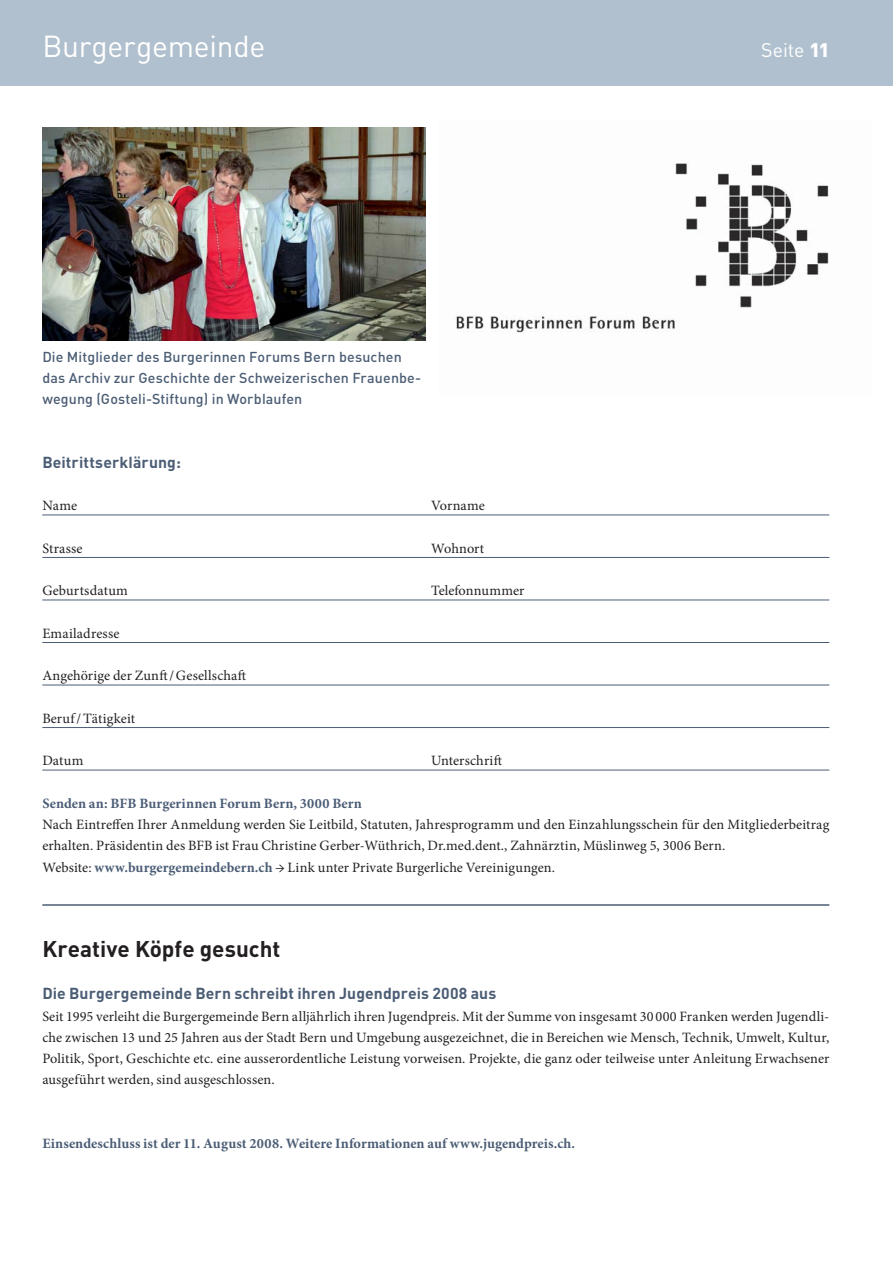
<style>
.page{position:relative;width:893px;height:1263px;background:#fff}
.page>*{position:absolute;margin:0;border:0;box-sizing:border-box;transform-origin:0 0}
.t1{font:30px "DIN";letter-spacing:-.01em;color:#fff}
.t2{font:700 22.5px "DIN";color:#231f20}
.t3{font:19.5px "DIN";letter-spacing:-.005em;color:#fff}
.t4{font:700 15.75px "DIN";letter-spacing:.005em;color:#4b5d75}
.t5{font:14.25px/21.3px "Minion Pro";letter-spacing:.005em;color:#231f20}
.t6{font:500 14.25px/21.3px "DIN";letter-spacing:.01em;color:#4b5d75}
.t7{font:700 14.25px "Minion Pro";color:#4b5d75}
.s1{font-weight:900}
.s2{font-weight:700;color:#4b5d75}
</style>
<div class="page">
<img style="left:456px;top:163px;width:373px;height:170px">
<div style="left:0;top:0;width:892px;height:85px;background:#b0c0ce"></div>
<hr style="left:42px;top:515px;width:787px;height:1px;background:#4b5d75">
<hr style="left:42px;top:557px;width:787px;height:1px;background:#4b5d75">
<hr style="left:42px;top:600px;width:787px;height:1px;background:#4b5d75">
<hr style="left:42px;top:642px;width:787px;height:1px;background:#4b5d75">
<hr style="left:42px;top:685px;width:787px;height:1px;background:#4b5d75">
<hr style="left:42px;top:727px;width:787px;height:1px;background:#4b5d75">
<hr style="left:42px;top:770px;width:787px;height:1px;background:#4b5d75">
<img style="left:42px;top:128px;width:383px;height:212px">
<hr style="left:42px;top:904px;width:787px;height:2px;background:#4b5d75">
<h1 class="t1" style="left:42px;top:35px;width:224px">Burgergemeinde</h1>
<h3 class="t3" style="left:761px;top:44px;width:70px">Seite <span class="s1">11</span></h3>
<p class="t6" style="left:42px;top:347px;width:380px">Die Mitglieder des Burgerinnen Forums Bern besuchen das Archiv zur Geschichte der Schweizerischen Frauenbe&shy;wegung (Gosteli-Stiftung) in Worblaufen</p>
<p class="t4" style="left:42px;top:457px;width:140px">Beitrittserklärung:</p>
<p class="t5" style="left:42px;top:496px;width:36px">Name</p>
<p class="t5" style="left:431px;top:496px;width:55px">Vorname</p>
<p class="t5" style="left:42px;top:539px;width:42px">Strasse</p>
<p class="t5" style="left:431px;top:539px;width:55px">Wohnort</p>
<p class="t5" style="left:42px;top:581px;width:87px">Geburtsdatum</p>
<p class="t5" style="left:431px;top:581px;width:95px">Telefonnummer</p>
<p class="t5" style="left:42px;top:624px;width:79px">Emailadresse</p>
<p class="t5" style="left:42px;top:666px;width:205px">Angehörige der Zunft / Gesellschaft</p>
<p class="t5" style="left:42px;top:709px;width:94px">Beruf / Tätigkeit</p>
<p class="t5" style="left:42px;top:751px;width:43px">Datum</p>
<p class="t5" style="left:431px;top:751px;width:73px">Unterschrift</p>
<p class="t7" style="left:42px;top:798px;width:321px">Senden an: BFB Burgerinnen Forum Bern, 3000 Bern</p>
<p class="t5" style="left:42px;top:815px;width:788px">Nach Eintreffen Ihrer Anmeldung werden Sie Leitbild, Statuten, Jahresprogramm und den Einzahlungsschein für den Mitgliederbeitrag erhalten. Präsidentin des BFB ist Frau Christine Gerber-Wüthrich, Dr.med.dent., Zahnärztin, Müslinweg 5, 3006 Bern.<br>Website: <span class="s2">www.burgergemeindebern.ch</span> → Link unter Private Burgerliche Vereinigungen.</p>
<h2 class="t2" style="left:42px;top:941px;width:239px">Kreative Köpfe gesucht</h2>
<p class="t4" style="left:42px;top:988px;width:455px">Die Burgergemeinde Bern schreibt ihren Jugendpreis 2008 aus</p>
<p class="t5" style="left:42px;top:1007px;width:788px;text-align:justify">Seit 1995 verleiht die Burgergemeinde Bern alljährlich ihren Jugendpreis. Mit der Summe von insgesamt 30 000 Franken werden Jugendli&shy;che zwischen 13 und 25 Jahren aus der Stadt Bern und Umgebung ausgezeichnet, die in Bereichen wie Mensch, Technik, Umwelt, Kultur, Politik, Sport, Geschichte etc. eine ausserordentliche Leistung vorweisen. Projekte, die ganz oder teilweise unter Anleitung Erwachsener ausgeführt werden, sind ausgeschlossen.</p>
<p class="t7" style="left:42px;top:1138px;width:534px">Einsendeschluss ist der 11. August 2008. Weitere Informationen auf www.jugendpreis.ch.</p>
</div>
